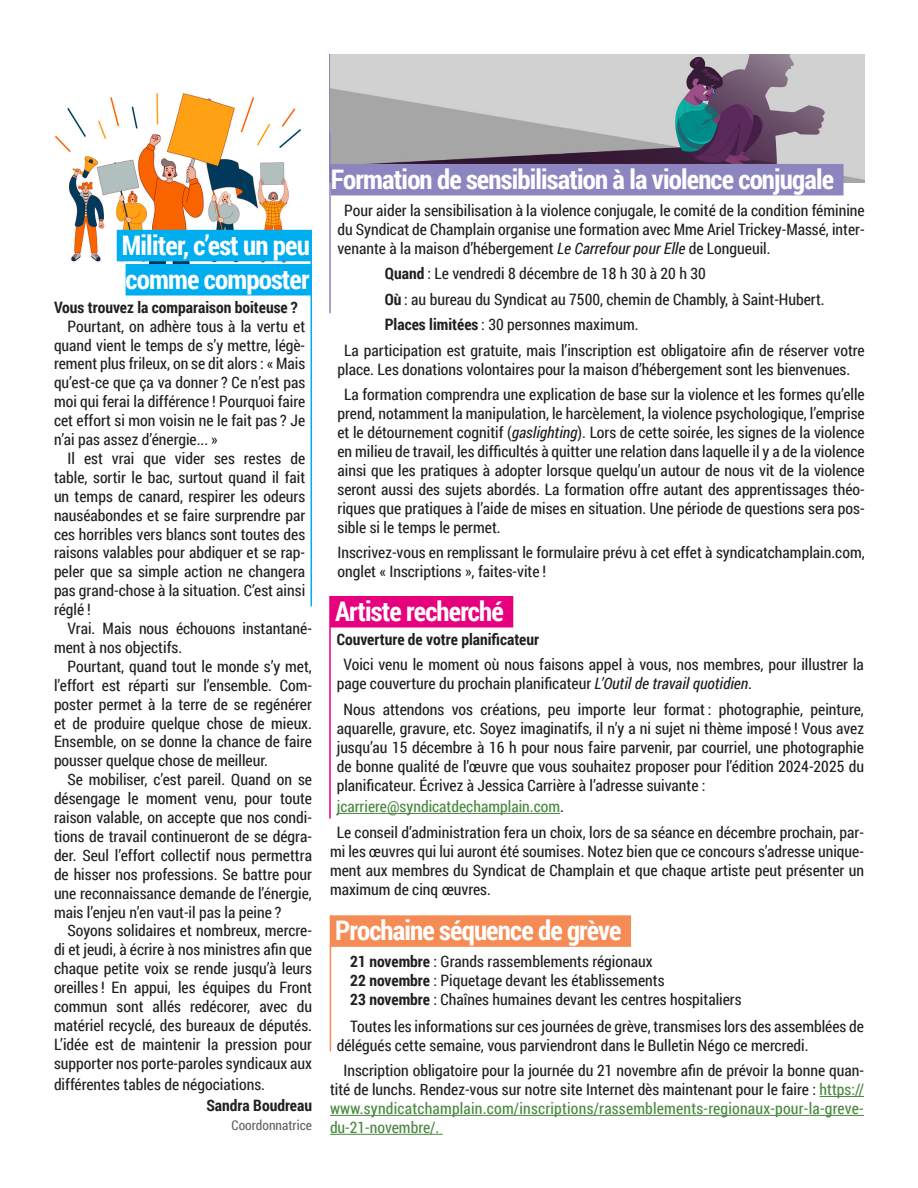
<style>
.page{position:relative;width:918px;height:1188px;background:#fff}
.page>*{position:absolute;margin:0;border:0;box-sizing:border-box;transform-origin:0 0}
._2022-04_Paragraphe_normal{font:700 27px/34.2px "Roboto Condensed";letter-spacing:-.03em;color:#fff}
._2022-04_Paragraphe_normal-2{font:15.75px/18.9px "Roboto Condensed";color:#231f20;text-align:justify}
._2022-04_Paragraphe_normal-3{font:700 15.75px "Roboto Condensed";color:#231f20}
._2022-04_Paragraphe_normal-4{font:15.75px "Roboto Condensed";color:#49883f}
._2022-04_Paragraphe_normal-5{font:13.5px "Roboto Condensed";color:#646464}
.s1{font-style:italic}
.s2{font-weight:700}
.s3{color:#231f20}
.s4{color:#49883f}
</style>
<div class="page">
<img style="left:331px;top:54px;width:534px;height:129px">
<img style="left:55px;top:93px;width:253px;height:172px">
<div style="left:117px;top:230px;width:195px;height:31px;background:#00aeef"></div>
<div style="left:126px;top:264px;width:186px;height:32px;background:#00aeef"></div>
<hr style="left:310px;top:232px;width:2px;height:374px;background:#00aeef">
<hr style="left:329px;top:132px;width:2px;height:181px;background:#8c85bf">
<hr style="left:329px;top:596px;width:2px;height:223px;background:#e6007d">
<div style="left:330px;top:596px;width:183px;height:31px;background:#e6007d"></div>
<hr style="left:337px;top:813px;width:223px;height:1px;background:#49883f">
<div style="left:330px;top:915px;width:301px;height:32px;background:#f68c55"></div>
<hr style="left:820px;top:1096px;width:44px;height:1px;background:#49883f">
<hr style="left:330px;top:1115px;width:534px;height:1px;background:#49883f">
<hr style="left:330px;top:1134px;width:113px;height:1px;background:#49883f">
<div style="left:331px;top:164px;width:513px;height:31px;background:#8c85bf"></div>
<hr style="left:330px;top:915px;width:1px;height:136px;background:#f68c55">
<p class="_2022-04_Paragraphe_normal" style="left:122px;top:227px;width:190px">Militer, c’est un peu comme composter</p>
<p class="_2022-04_Paragraphe_normal-3" style="left:54px;top:296px;width:245px">Vous trouvez la comparaison boiteuse ?</p>
<p class="_2022-04_Paragraphe_normal-2" style="left:54px;top:316px;width:253px;text-indent:14px">Pourtant, on adhère tous à la vertu et quand vient le temps de s’y mettre, légè&shy;rement plus frileux, on se dit alors : « Mais qu’est-ce que ça va donner ? Ce n’est pas moi qui ferai la différence ! Pourquoi faire cet effort si mon voisin ne le fait pas ? Je n’ai pas assez d’énergie... »</p>
<p class="_2022-04_Paragraphe_normal-2" style="left:54px;top:448px;width:253px;text-indent:14px">Il est vrai que vider ses restes de table, sortir le bac, surtout quand il fait un temps de canard, respirer les odeurs nauséabondes et se faire surprendre par ces horribles vers blancs sont toutes des raisons valables pour abdiquer et se rap&shy;peler que sa simple action ne changera pas grand-chose à la situation. C’est ainsi réglé !</p>
<p class="_2022-04_Paragraphe_normal-2" style="left:54px;top:618px;width:260px;text-indent:14px">Vrai. Mais nous échouons instantané&shy;ment à nos objectifs.</p>
<p class="_2022-04_Paragraphe_normal-2" style="left:54px;top:656px;width:260px;text-indent:14px">Pourtant, quand tout le monde s’y met, l’effort est réparti sur l’ensemble. Com&shy;poster permet à la terre de se regénérer et de produire quelque chose de mieux.<br>Ensemble, on se donne la chance de faire pousser quelque chose de meilleur.</p>
<p class="_2022-04_Paragraphe_normal-2" style="left:54px;top:770px;width:260px;text-indent:14px">Se mobiliser, c’est pareil. Quand on se désengage le moment venu, pour toute raison valable, on accepte que nos condi&shy;tions de travail continueront de se dégra&shy;der. Seul l’effort collectif nous permettra de hisser nos professions. Se battre pour une reconnaissance demande de l’énergie, mais l’enjeu n’en vaut-il pas la peine ?</p>
<p class="_2022-04_Paragraphe_normal-2" style="left:54px;top:921px;width:260px;text-indent:14px">Soyons solidaires et nombreux, mercre&shy;di et jeudi, à écrire à nos ministres afin que chaque petite voix se rende jusqu’à leurs oreilles ! En appui, les équipes du Front commun sont allés redécorer, avec du matériel recyclé, des bureaux de députés.<br>L’idée est de maintenir la pression pour supporter nos porte-paroles syndicaux aux</p>
<p class="_2022-04_Paragraphe_normal-2" style="left:54px;top:1074px;width:213px">différentes tables de négociations.</p>
<p class="_2022-04_Paragraphe_normal-3" style="left:206px;top:1094px;width:107px">Sandra Boudreau</p>
<p class="_2022-04_Paragraphe_normal-5" style="left:232px;top:1115px;width:82px">Coordonnatrice</p>
<p class="_2022-04_Paragraphe_normal" style="left:331px;top:161px;width:505px">Formation de sensibilisation à la violence conjugale</p>
<p class="_2022-04_Paragraphe_normal-2" style="left:338px;top:200px;width:529px;text-indent:7px">Pour aider la sensibilisation à la violence conjugale, le comité de la condition féminine du Syndicat de Champlain organise une formation avec Mme Ariel Trickey-Massé, inter&shy;venante à la maison d’hébergement <span class="s1">Le Carrefour pour Elle</span> de Longueuil.</p>
<p class="_2022-04_Paragraphe_normal-2" style="left:385px;top:263px;width:323px"><span class="s2">Quand</span> : Le vendredi 8 décembre de 18 h 30 à 20 h 30</p>
<p class="_2022-04_Paragraphe_normal-2" style="left:385px;top:289px;width:441px"><span class="s2">Où</span> : au bureau du Syndicat au 7500, chemin de Chambly, à Saint-Hubert.</p>
<p class="_2022-04_Paragraphe_normal-2" style="left:385px;top:315px;width:255px"><span class="s2">Places limitées</span> : 30 personnes maximum.</p>
<p class="_2022-04_Paragraphe_normal-2" style="left:338px;top:340px;width:529px;text-indent:7px">La participation est gratuite, mais l’inscription est obligatoire afin de réserver votre place. Les donations volontaires pour la maison d’hébergement sont les bienvenues.</p>
<p class="_2022-04_Paragraphe_normal-2" style="left:338px;top:385px;width:529px;text-indent:7px">La formation comprendra une explication de base sur la violence et les formes qu’elle prend, notamment la manipulation, le harcèlement, la violence psychologique, l’emprise et le détournement cognitif (<span class="s1">gaslighting</span>). Lors de cette soirée, les signes de la violence en milieu de travail, les difficultés à quitter une relation dans laquelle il y a de la violence ainsi que les pratiques à adopter lorsque quelqu’un autour de nous vit de la violence seront aussi des sujets abordés. La formation offre autant des apprentissages théo&shy;riques que pratiques à l’aide de mises en situation. Une période de questions sera pos&shy;sible si le temps le permet.</p>
<p class="_2022-04_Paragraphe_normal-2" style="left:338px;top:543px;width:529px">Inscrivez-vous en remplissant le formulaire prévu à cet effet à syndicatchamplain.com, onglet « Inscriptions », faites-vite !</p>
<p class="_2022-04_Paragraphe_normal" style="left:335px;top:593px;width:170px">Artiste recherché</p>
<p class="_2022-04_Paragraphe_normal-3" style="left:337px;top:628px;width:204px">Couverture de votre planificateur</p>
<p class="_2022-04_Paragraphe_normal-2" style="left:337px;top:655px;width:529px;text-indent:7px">Voici venu le moment où nous faisons appel à vous, nos membres, pour illustrer la page couverture du prochain planificateur <span class="s1">L’Outil de travail quotidien</span>.</p>
<p class="_2022-04_Paragraphe_normal-2" style="left:337px;top:699px;width:529px;text-indent:7px">Nous attendons vos créations, peu importe leur format : photographie, peinture, aquarelle, gravure, etc. Soyez imaginatifs, il n’y a ni sujet ni thème imposé ! Vous avez jusqu’au 15 décembre à 16 h pour nous faire parvenir, par courriel, une photographie de bonne qualité de l’œuvre que vous souhaitez proposer pour l’édition 2024-2025 du planificateur. Écrivez à Jessica Carrière à l’adresse suivante :</p>
<p class="_2022-04_Paragraphe_normal-4" style="left:337px;top:796px;width:229px">jcarriere@syndicatdechamplain.com<span class="s3">.</span></p>
<p class="_2022-04_Paragraphe_normal-2" style="left:330px;top:822px;width:536px;text-indent:7px">Le conseil d’administration fera un choix, lors de sa séance en décembre prochain, par&shy;mi les œuvres qui lui auront été soumises. Notez bien que ce concours s’adresse unique&shy;ment aux membres du Syndicat de Champlain et que chaque artiste peut présenter un maximum de cinq œuvres.</p>
<p class="_2022-04_Paragraphe_normal" style="left:335px;top:912px;width:288px">Prochaine séquence de grève</p>
<p class="_2022-04_Paragraphe_normal-2" style="left:350px;top:952px;width:304px"><span class="s2">21 novembre</span> : Grands rassemblements régionaux</p>
<p class="_2022-04_Paragraphe_normal-2" style="left:350px;top:970px;width:316px"><span class="s2">22 novembre</span> : Piquetage devant les établissements</p>
<p class="_2022-04_Paragraphe_normal-2" style="left:350px;top:989px;width:393px"><span class="s2">23 novembre</span> : Chaînes humaines devant les centres hospitaliers</p>
<p class="_2022-04_Paragraphe_normal-2" style="left:337px;top:1016px;width:529px;text-indent:14px">Toutes les informations sur ces journées de grève, transmises lors des assemblées de délégués cette semaine, vous parviendront dans le Bulletin Négo ce mercredi.</p>
<p class="_2022-04_Paragraphe_normal-2" style="left:330px;top:1061px;width:536px;text-indent:14px">Inscription obligatoire pour la journée du 21 novembre afin de prévoir la bonne quan&shy;tité de lunchs. Rendez-vous sur notre site Internet dès maintenant pour le faire : <span class="s4">https:// www.syndicatchamplain.com/inscriptions/rassemblements-regionaux-pour-la-greve&shy;du-21-novembre/.</span></p>
</div>
